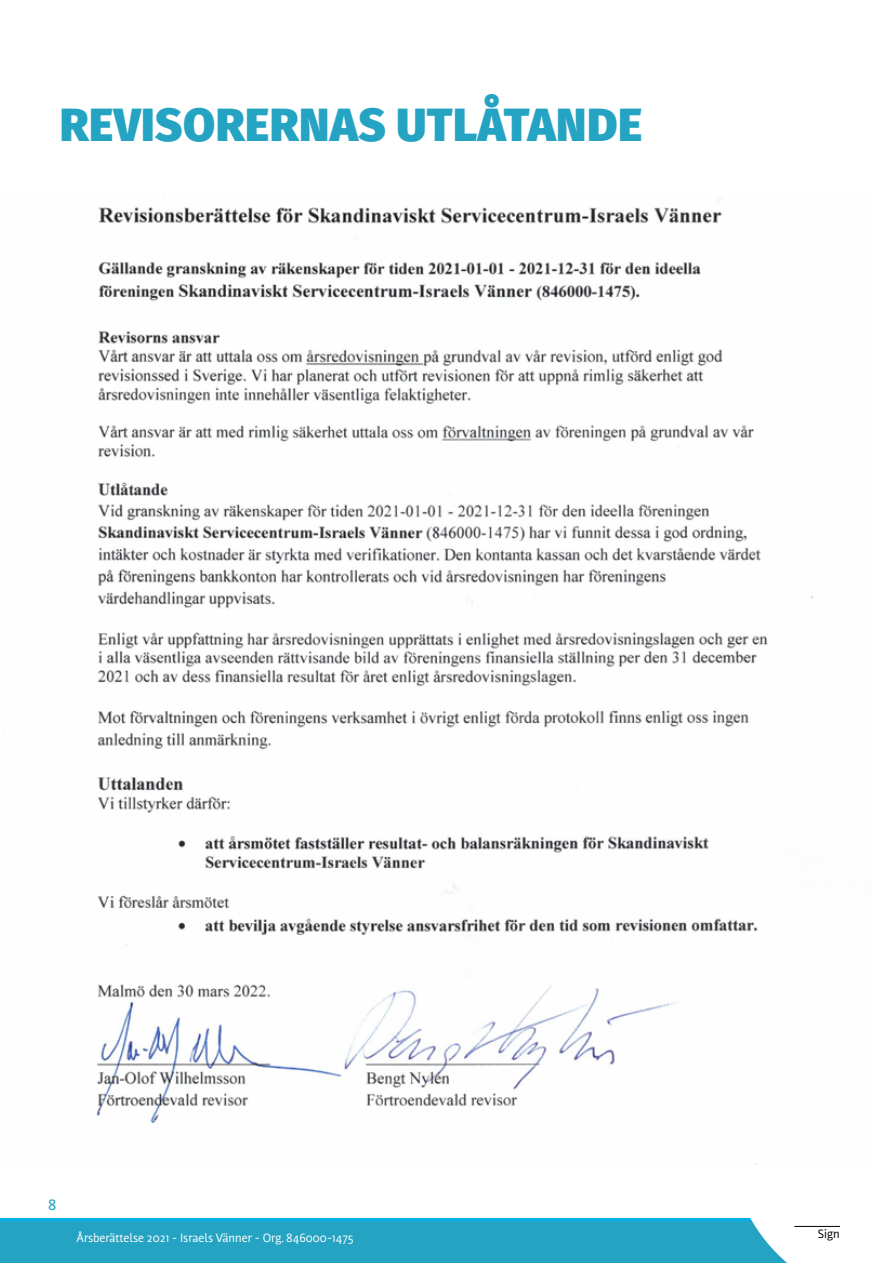
<style>
.page{position:relative;width:893px;height:1263px;background:#fff}
.page>*{position:absolute;margin:0;border:0;box-sizing:border-box;transform-origin:0 0}
.t1{font:800 46.5px "Fira Sans";letter-spacing:.01em;color:#25a3c2}
.t2{font:500 15px "Nuvo Pro";color:#25a3c2}
.t3{font:12px "Nuvo Pro";color:#fff}
.t4{font:12px "Nuvo Pro";color:#000}
</style>
<div class="page">
<svg style="left:0;top:1218px;width:729px;height:4px;background:#09aedd"></svg>
<div style="left:0;top:1222px;width:893px;height:41px;background:#25a3c2"></div>
<svg style="left:729px;top:1218px;width:164px;height:45px;fill:#fff"></svg>
<hr style="left:794px;top:1226px;width:46px;height:1px;background:#000">
<img style="left:96px;top:207px;width:718px;height:958px">
<h1 class="t1" style="left:60px;top:84px;width:584px">REVISORERNAS UTLÅTANDE</h1>
<p class="t2" style="left:48px;top:1196px;width:10px">8</p>
<p class="t3" style="left:77px;top:1230px;width:278px">Årsberättelse 2021 - Israels Vänner - Org. 846000-1475</p>
<p class="t4" style="left:818px;top:1226px;width:23px">Sign</p>
</div>
